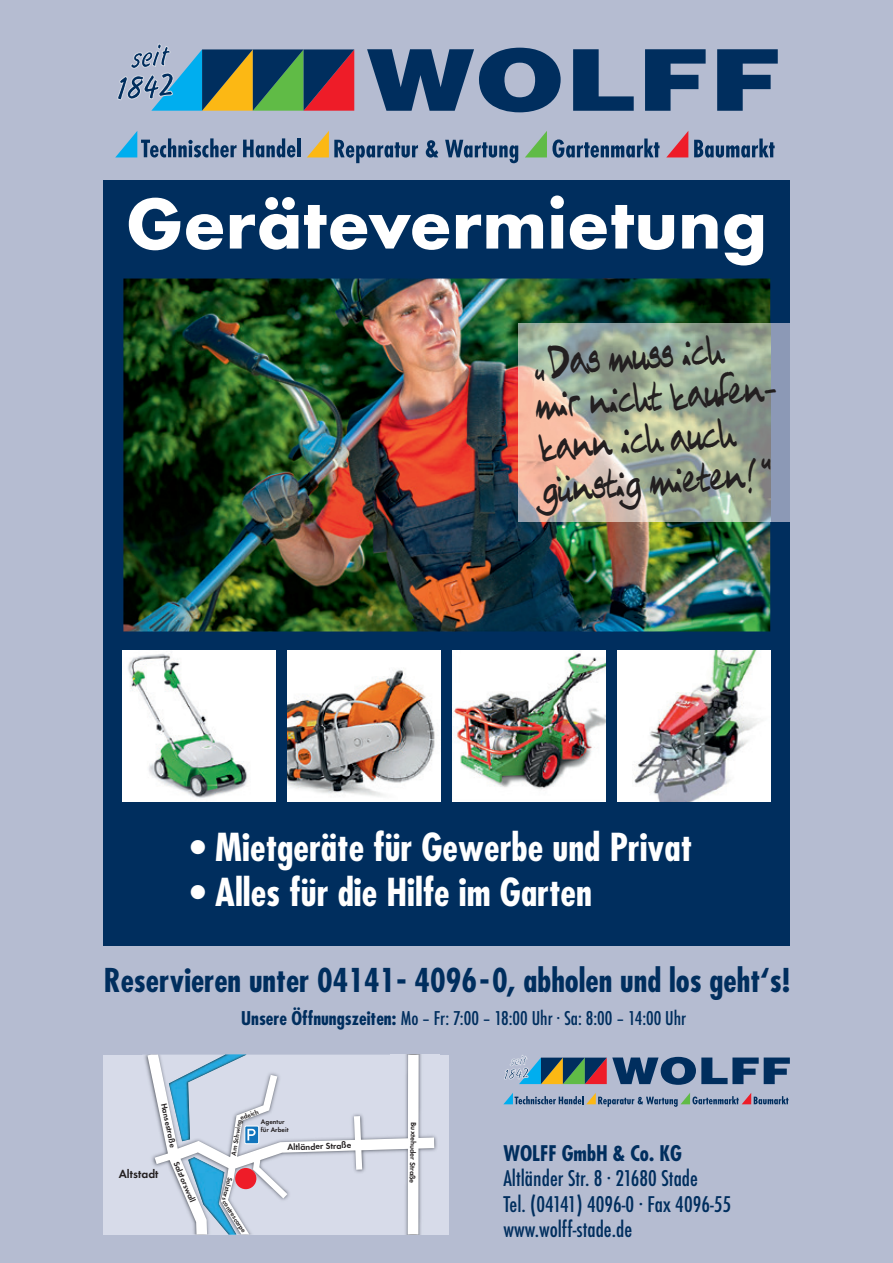
<style>
.page{position:relative;width:893px;height:1263px;background:#b5bcd1}
.page>*{position:absolute;margin:0;border:0;box-sizing:border-box;transform-origin:0 0}
.t1{font:73.95px "Futura T Bold";color:#fff}
.t2{font:40.95px/42px "Ch N1";color:#231f20;scale:.83 1}
.t3{font:700 condensed 37.5px "Futura";color:#fff}
.t4{font:700 condensed 31.95px "Futura";color:#002e5e}
.t5{font:500 condensed 21px/25.2px "Futura";color:#002e5e}
.t6{font:700 condensed 21px "Futura";color:#002e5e}
.t7{font:500 condensed 18.45px "Futura";color:#002e5e}
.t8{font:600 12.15px "Futura T";color:#231f20}
.t9{font:600 9px "Futura T";color:#231f20}
.t10{font:600 8.25px "Futura T";color:#231f20}
.t11{font:600 7.5px "Futura T";color:#231f20}
.t12{font:600 6.75px "Futura T";color:#231f20}
.s1{font-weight:700}
</style>
<div class="page">
<svg style="left:367px;top:48px;width:411px;height:64px"></svg>
<svg style="left:666px;top:131px;width:22px;height:26px"></svg>
<svg style="left:115px;top:131px;width:122px;height:26px"></svg>
<svg style="left:243px;top:138px;width:52px;height:19px"></svg>
<hr style="left:297px;top:138px;width:3px;height:19px;background:#002e5e">
<svg style="left:307px;top:131px;width:111px;height:32px"></svg>
<svg style="left:426px;top:140px;width:12px;height:18px"></svg>
<svg style="left:445px;top:140px;width:73px;height:23px"></svg>
<svg style="left:525px;top:131px;width:135px;height:27px"></svg>
<svg style="left:694px;top:139px;width:81px;height:19px"></svg>
<svg style="left:117px;top:43px;width:237px;height:68px"></svg>
<svg style="left:503px;top:1093px;width:285px;height:14px"></svg>
<svg style="left:504px;top:1055px;width:286px;height:30px"></svg>
<div style="left:103px;top:181px;width:687px;height:765px;background:#002e5e"></div>
<img style="left:123px;top:279px;width:647px;height:352px">
<img style="left:287px;top:651px;width:154px;height:150px">
<img style="left:452px;top:651px;width:154px;height:150px">
<div style="left:123px;top:651px;width:153px;height:151px;background:#fff"></div>
<img style="left:128px;top:653px;width:120px;height:145px">
<div style="left:617px;top:651px;width:153px;height:151px;background:#fff"></div>
<div style="left:103px;top:1054px;width:345px;height:180px;background:#d7dbe9"></div>
<svg style="left:147px;top:1054px;width:287px;height:180px"></svg>
<div style="left:245px;top:1126px;width:14px;height:18px;background:#1074bc"></div>
<div style="left:244px;top:1125px;width:15px;height:19px;border:1px solid #fff"></div>
<svg style="left:169px;top:1054px;width:87px;height:87px"></svg>
<div style="left:235px;top:1168px;width:21px;height:21px;background:#ee1c28;border-radius:50%"></div>
<div style="left:770px;top:323px;width:20px;height:198px;background:#8c99b6"></div>
<img style="left:519px;top:323px;width:251px;height:198px">
<img style="left:634px;top:651px;width:125px;height:151px">
<svg style="left:535px;top:369px;width:10px;height:13px"></svg>
<svg style="left:557px;top:475px;width:13px;height:6px"></svg>
<h1 class="t1" style="left:126px;top:180px;width:643px">Gerätevermietung</h1>
<h2 class="t2" style="left:532px;top:344px;width:301px;text-indent:17px;rotate:-4deg">Das muss ich<br>mir nicht kaufen&shy;kann ich auch günstig mieten!“</h2>
<h3 class="t3" style="left:190px;top:823px;width:504px">• Mietgeräte für Gewerbe und Privat</h3>
<h3 class="t3" style="left:190px;top:868px;width:403px">• Alles für die Hilfe im Garten</h3>
<h3 class="t4" style="left:104px;top:961px;width:688px">Reservieren unter 04141- 4096-0, abholen und los geht‘s!</h3>
<p class="t7" style="left:241px;top:1007px;width:446px"><span class="s1">Unsere Öffnungszeiten:</span> Mo – Fr: 7:00 – 18:00 Uhr · Sa: 8:00 – 14:00 Uhr</p>
<p class="t10" style="left:169px;top:1102px;width:47px;rotate:78deg">Hansestraße</p>
<p class="t8" style="left:119px;top:1167px;width:41px">Altstadt</p>
<p class="t10" style="left:180px;top:1159px;width:45px;rotate:67deg">Salztorswall</p>
<p class="t12" style="left:239px;top:1114px;width:21px;rotate:-21deg">edeich</p>
<p class="t12" style="left:261px;top:1118px;width:25px">Agentur</p>
<p class="t12" style="left:230px;top:1155px;width:38px;rotate:-81deg">Am Schwing</p>
<p class="t12" style="left:261px;top:1126px;width:29px">für Arbeit</p>
<p class="t9" style="left:287px;top:1142px;width:65px;rotate:-2deg">Altländer Straße</p>
<p class="t12" style="left:234px;top:1178px;width:25px;rotate:104deg">Sa zl ot rs</p>
<p class="t12" style="left:227px;top:1198px;width:39px;rotate:57deg">contrescarpe</p>
<p class="t11" style="left:418px;top:1122px;width:62px;rotate:91deg">Buxtehuder Straße</p>
<p class="t6" style="left:503px;top:1140px;width:180px">WOLFF GmbH &amp; Co. KG</p>
<p class="t5" style="left:503px;top:1166px;width:229px">Altländer Str. 8 · 21680 Stade<br>Tel. (04141) 4096-0 · Fax 4096-55 www.wolff-stade.de</p>
</div>
